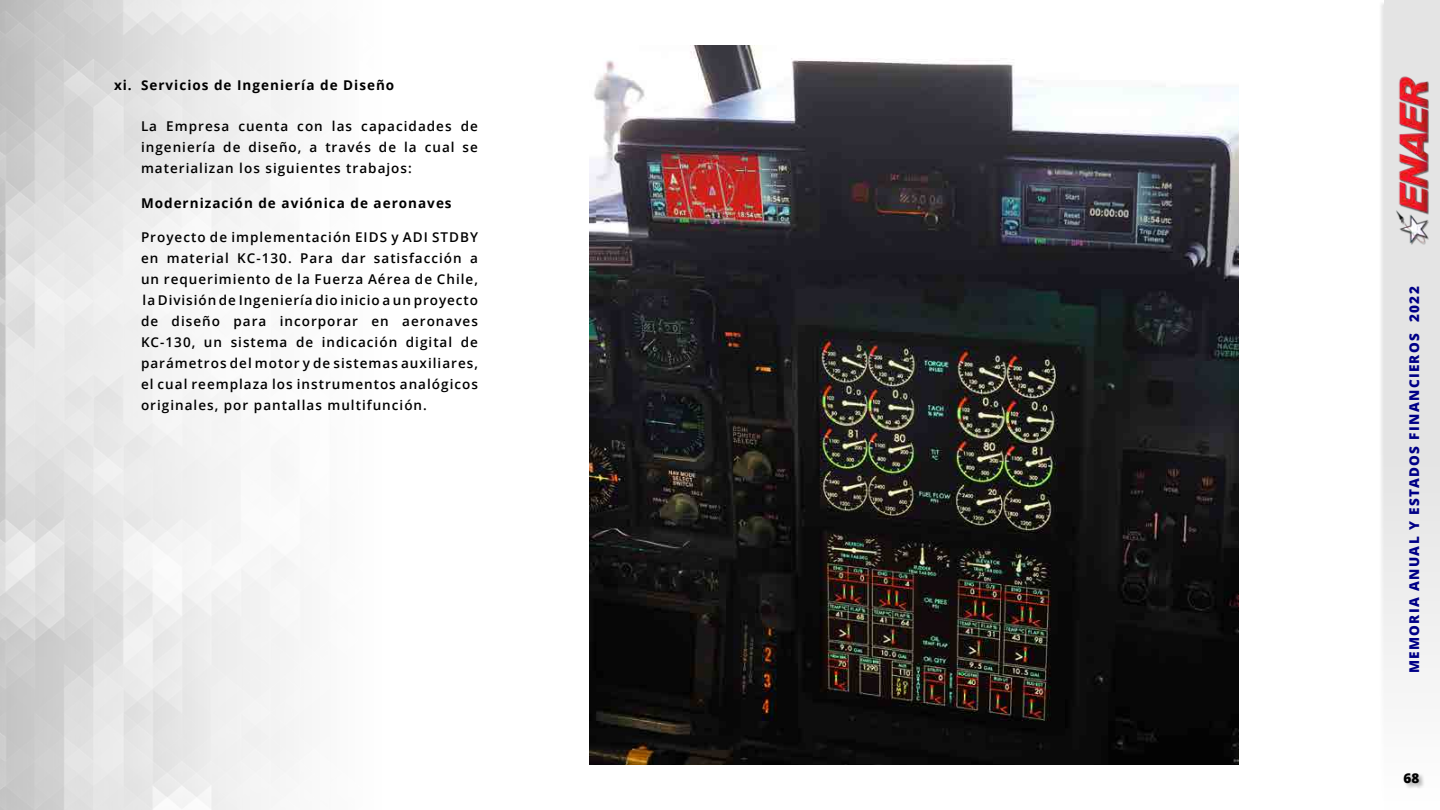
<style>
.page{position:relative;width:1440px;height:810px;background:#fff}
.page>*{position:absolute;margin:0;border:0;box-sizing:border-box;transform-origin:0 0}
.t1{font:600 13.5px/21px "Open Sans";letter-spacing:.075em;color:#000;text-align:justify}
.t2{font:700 13.5px "Open Sans";letter-spacing:.075em;color:#000}
.t3{font:800 13.5px "Open Sans";letter-spacing:.1em;color:#000087}
.t4{font:800 13.5px "Open Sans";color:#000}
</style>
<div class="page">
<div style="left:1379px;top:0;width:61px;height:810px;background:#f1f1f1"></div>
<div style="left:1384px;top:0;width:56px;height:810px;background:linear-gradient(to bottom,#dedede,#f6f6f6)"></div>
<img style="left:1396px;top:72px;width:34px;height:174px">
<div style="left:1403px;top:772px;width:23px;height:17px;background:#000;opacity:.33"></div>
<img style="left:590px;top:45px;width:648px;height:720px">
<p class="t2" style="left:114px;top:75px;width:282px">xi. Servicios de Ingeniería de Diseño</p>
<p class="t1" style="left:141px;top:115px;width:339px">La Empresa cuenta con las capacidades de ingeniería de diseño, a través de la cual se materializan los siguientes trabajos:</p>
<p class="t2" style="left:141px;top:193px;width:312px">Modernización de aviónica de aeronaves</p>
<p class="t1" style="left:141px;top:226px;width:339px">Proyecto de implementación EIDS y ADI STDBY en material KC-130. Para dar satisfacción a un requerimiento de la Fuerza Aérea de Chile, la División de Ingeniería dio inicio a un proyecto de diseño para incorporar en aeronaves KC-130, un sistema de indicación digital de parámetros del motor y de sistemas auxiliares, el cual reemplaza los instrumentos analógicos originales, por pantallas multifunción.</p>
<p class="t3" style="left:1404px;top:673px;width:388px;rotate:-90deg">MEMORIA ANUAL Y ESTADOS FINANCIEROS 2022</p>
<p class="t4" style="left:1404px;top:768px;width:17px">68</p>
</div>
